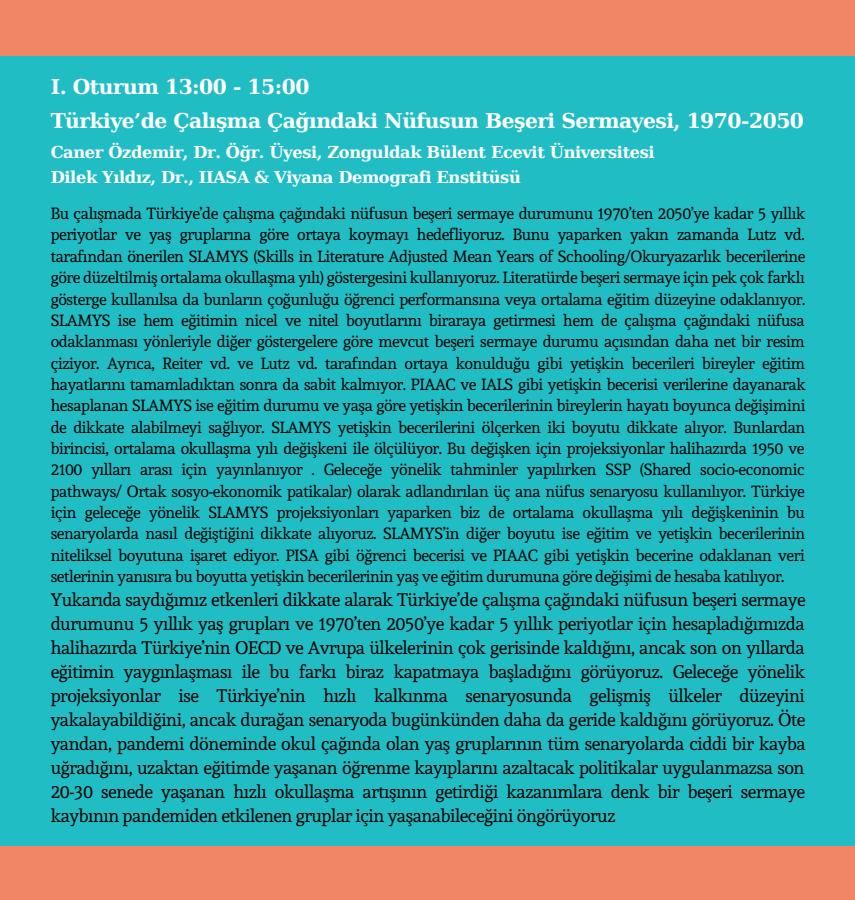
<style>
.page{position:relative;width:855px;height:900px;background:#f18667}
.page>*{position:absolute;margin:0;border:0;box-sizing:border-box;transform-origin:0 0}
.t1{font:700 20.4px "DejaVu Serif";letter-spacing:-.025em;color:#fff}
.t2{font:18px/24px "Andada";letter-spacing:-.025em;color:#000;text-align:justify}
.t3{font:700 16.4px "DejaVu Serif";letter-spacing:-.025em;color:#fff}
.t4{font:16px/21.2px "Andada";letter-spacing:-.025em;color:#000;text-align:justify}
</style>
<div class="page">
<div style="left:0;top:56px;width:855px;height:790px;background:#21bdc4"></div>
<p class="t1" style="left:51px;top:75px;width:260px">I. Oturum 13:00 - 15:00</p>
<p class="t1" style="left:51px;top:109px;width:755px">Türkiye’de Çalışma Çağındaki Nüfusun Beşeri Sermayesi, 1970-2050</p>
<p class="t3" style="left:51px;top:143px;width:606px">Caner Özdemir, Dr. Öğr. Üyesi, Zonguldak Bülent Ecevit Üniversitesi</p>
<p class="t3" style="left:51px;top:167px;width:472px">Dilek Yıldız, Dr., IIASA &amp; Viyana Demografi Enstitüsü</p>
<p class="t4" style="left:51px;top:203px;width:757px">Bu çalışmada Türkiye’de çalışma çağındaki nüfusun beşeri sermaye durumunu 1970’ten 2050’ye kadar 5 yıllık periyotlar ve yaş gruplarına göre ortaya koymayı hedefliyoruz. Bunu yaparken yakın zamanda Lutz vd. tarafından önerilen SLAMYS (Skills in Literature Adjusted Mean Years of Schooling/Okuryazarlık becerilerine göre düzeltilmiş ortalama okullaşma yılı) göstergesini kullanıyoruz. Literatürde beşeri sermaye için pek çok farklı gösterge kullanılsa da bunların çoğunluğu öğrenci performansına veya ortalama eğitim düzeyine odaklanıyor.<br>SLAMYS ise hem eğitimin nicel ve nitel boyutlarını biraraya getirmesi hem de çalışma çağındaki nüfusa odaklanması yönleriyle diğer göstergelere göre mevcut beşeri sermaye durumu açısından daha net bir resim çiziyor. Ayrıca, Reiter vd. ve Lutz vd. tarafından ortaya konulduğu gibi yetişkin becerileri bireyler eğitim hayatlarını tamamladıktan sonra da sabit kalmıyor. PIAAC ve IALS gibi yetişkin becerisi verilerine dayanarak hesaplanan SLAMYS ise eğitim durumu ve yaşa göre yetişkin becerilerinin bireylerin hayatı boyunca değişimini de dikkate alabilmeyi sağlıyor. SLAMYS yetişkin becerilerini ölçerken iki boyutu dikkate alıyor. Bunlardan birincisi, ortalama okullaşma yılı değişkeni ile ölçülüyor. Bu değişken için projeksiyonlar halihazırda 1950 ve 2100 yılları arası için yayınlanıyor . Geleceğe yönelik tahminler yapılırken SSP (Shared socio-economic pathways/ Ortak sosyo-ekonomik patikalar) olarak adlandırılan üç ana nüfus senaryosu kullanılıyor. Türkiye için geleceğe yönelik SLAMYS projeksiyonları yaparken biz de ortalama okullaşma yılı değişkeninin bu senaryolarda nasıl değiştiğini dikkate alıyoruz. SLAMYS’in diğer boyutu ise eğitim ve yetişkin becerilerinin niteliksel boyutuna işaret ediyor. PISA gibi öğrenci becerisi ve PIAAC gibi yetişkin becerine odaklanan veri setlerinin yanısıra bu boyutta yetişkin becerilerinin yaş ve eğitim durumuna göre değişimi de hesaba katılıyor.</p>
<p class="t2" style="left:51px;top:588px;width:757px">Yukarıda saydığımız etkenleri dikkate alarak Türkiye’de çalışma çağındaki nüfusun beşeri sermaye durumunu 5 yıllık yaş grupları ve 1970’ten 2050’ye kadar 5 yıllık periyotlar için hesapladığımızda halihazırda Türkiye’nin OECD ve Avrupa ülkelerinin çok gerisinde kaldığını, ancak son on yıllarda eğitimin yaygınlaşması ile bu farkı biraz kapatmaya başladığını görüyoruz. Geleceğe yönelik projeksiyonlar ise Türkiye’nin hızlı kalkınma senaryosunda gelişmiş ülkeler düzeyini yakalayabildiğini, ancak durağan senaryoda bugünkünden daha da geride kaldığını görüyoruz. Öte yandan, pandemi döneminde okul çağında olan yaş gruplarının tüm senaryolarda ciddi bir kayba uğradığını, uzaktan eğitimde yaşanan öğrenme kayıplarını azaltacak politikalar uygulanmazsa son 20-30 senede yaşanan hızlı okullaşma artışının getirdiği kazanımlara denk bir beşeri sermaye kaybının pandemiden etkilenen gruplar için yaşanabileceğini öngörüyoruz</p>
</div>
